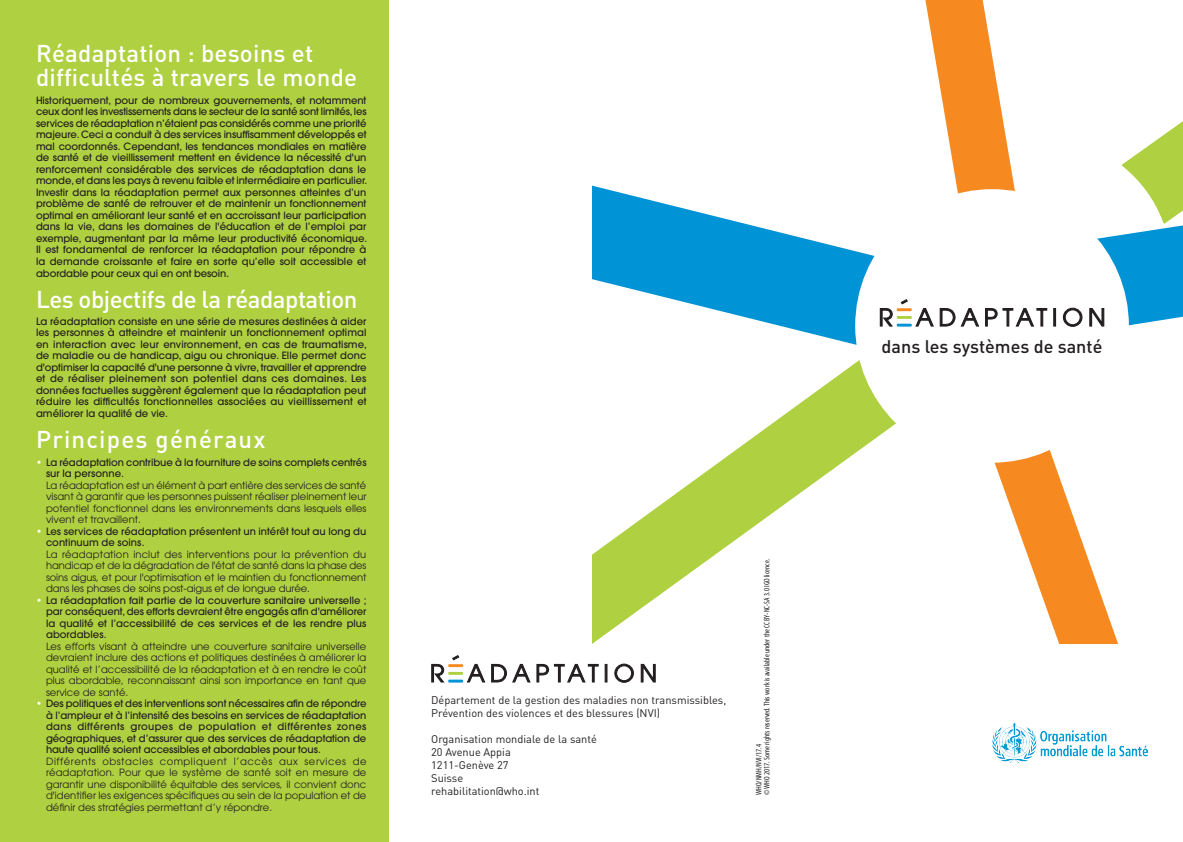
<style>
.page{position:relative;width:1183px;height:842px;background:#fff}
.page>*{position:absolute;margin:0;border:0;box-sizing:border-box;transform-origin:0 0}
.t1{font:500 24px/24px "DIN";letter-spacing:.01em;color:#fff}
.t2{font:500 24px "DIN";letter-spacing:-.02em;color:#fff}
.t3{font:500 24px "DIN";letter-spacing:.05em;color:#fff}
.t4{font:500 18px "DIN";color:#231f20}
.t5{font:11px "DIN";color:#231f20}
.Body_text{font:500 10px/11.5px "Avant Garde";color:#231f20;text-align:justify}
.Body_text-2{font:10px/11.5px "Avant Garde";color:#231f20;text-align:justify}
.References{font:condensed 8px "Myriad Pro";color:#231f20}
.s1{color:#fff}
</style>
<div class="page">
<div style="left:0;top:0;width:388px;height:842px;background:#afd141"></div>
<svg style="left:592px;top:360px;width:304px;height:284px"></svg>
<svg style="left:592px;top:185px;width:282px;height:160px;fill:#0093d5"></svg>
<svg style="left:994px;top:450px;width:124px;height:194px"></svg>
<div style="left:855px;top:189px;width:273px;height:274px;background:#fff;border-radius:50%"></div>
<img style="left:992px;top:724px;width:154px;height:39px">
<svg style="left:879px;top:0;width:303px;height:327px"></svg>
<svg style="left:431px;top:655px;width:225px;height:28px"></svg>
<p class="t1" style="left:36px;top:41px;width:322px">Réadaptation : besoins et difficultés à travers le monde</p>
<p class="Body_text" style="left:36px;top:94px;width:332px">Historiquement, pour de nombreux gouvernements, et notamment ceux dont les investissements dans le secteur de la santé sont limités, les services de réadaptation n’étaient pas considérés comme une priorité majeure. Ceci a conduit à des services insuffisamment développés et mal coordonnés. Cependant, les tendances mondiales en matière de santé et de vieillissement mettent en évidence la nécessité d'un renforcement considérable des services de réadaptation dans le monde, et dans les pays à revenu faible et intermédiaire en particulier.<br>Investir dans la réadaptation permet aux personnes atteintes d’un problème de santé de retrouver et de maintenir un fonctionnement optimal en améliorant leur santé et en accroissant leur participation dans la vie, dans les domaines de l'éducation et de l’emploi par exemple, augmentant par la même leur productivité économique.<br>Il est fondamental de renforcer la réadaptation pour répondre à la demande croissante et faire en sorte qu’elle soit accessible et abordable pour ceux qui en ont besoin.</p>
<p class="t2" style="left:36px;top:284px;width:323px">Les objectifs de la réadaptation</p>
<p class="Body_text" style="left:36px;top:315px;width:332px">La réadaptation consiste en une série de mesures destinées à aider les personnes à atteindre et maintenir un fonctionnement optimal en interaction avec leur environnement, en cas de traumatisme, de maladie ou de handicap, aigu ou chronique. Elle permet donc d'optimiser la capacité d'une personne à vivre, travailler et apprendre et de réaliser pleinement son potentiel dans ces domaines. Les données factuelles suggèrent également que la réadaptation peut réduire les difficultés fonctionnelles associées au vieillissement et améliorer la qualité de vie.</p>
<p class="t3" style="left:36px;top:424px;width:231px">Principes généraux</p>
<p class="Body_text" style="left:46px;top:456px;width:322px;text-indent:-10px"><span class="s1">•</span> La réadaptation contribue à la fourniture de soins complets centrés sur la personne.</p>
<p class="Body_text-2" style="left:46px;top:479px;width:322px">La réadaptation est un élément à part entière des services de santé visant à garantir que les personnes puissent réaliser pleinement leur potentiel fonctionnel dans les environnements dans lesquels elles vivent et travaillent.</p>
<p class="Body_text" style="left:46px;top:525px;width:322px;text-indent:-10px"><span class="s1">•</span> Les services de réadaptation présentent un intérêt tout au long du continuum de soins.</p>
<p class="Body_text-2" style="left:46px;top:548px;width:322px">La réadaptation inclut des interventions pour la prévention du handicap et de la dégradation de l'état de santé dans la phase des soins aigus, et pour l'optimisation et le maintien du fonctionnement dans les phases de soins post-aigus et de longue durée.</p>
<p class="Body_text" style="left:46px;top:594px;width:322px;text-indent:-10px"><span class="s1">•</span> La réadaptation fait partie de la couverture sanitaire universelle ; par conséquent, des efforts devraient être engagés afin d'améliorer la qualité et l’accessibilité de ces services et de les rendre plus abordables.</p>
<p class="Body_text-2" style="left:46px;top:640px;width:322px">Les efforts visant à atteindre une couverture sanitaire universelle devraient inclure des actions et politiques destinées à améliorer la qualité et l’accessibilité de la réadaptation et à en rendre le coût plus abordable, reconnaissant ainsi son importance en tant que service de santé.</p>
<p class="Body_text" style="left:46px;top:698px;width:322px;text-indent:-10px"><span class="s1">•</span> Des politiques et des interventions sont nécessaires afin de répondre à l’ampleur et à l’intensité des besoins en services de réadaptation dans différents groupes de population et différentes zones géographiques, et d’assurer que des services de réadaptation de haute qualité soient accessibles et abordables pour tous.</p>
<p class="Body_text-2" style="left:46px;top:755px;width:322px">Différents obstacles compliquent l’accès aux services de réadaptation. Pour que le système de santé soit en mesure de garantir une disponibilité équitable des services, il convient donc d'identifier les exigences spécifiques au sein de la population et de définir des stratégies permettant d’y répondre.</p>
<p class="t5" style="left:431px;top:693px;width:296px">Département de la gestion des maladies non transmissibles,</p>
<p class="t5" style="left:431px;top:706px;width:230px">Prévention des violences et des blessures (NVI)</p>
<p class="t5" style="left:431px;top:732px;width:167px">Organisation mondiale de la santé</p>
<p class="t5" style="left:431px;top:745px;width:81px">20 Avenue Appia</p>
<p class="t5" style="left:431px;top:758px;width:79px">1211-Genève 27</p>
<p class="t5" style="left:431px;top:771px;width:33px">Suisse</p>
<p class="t5" style="left:431px;top:784px;width:110px">rehabilitation@who.int</p>
<p class="References" style="left:761px;top:795px;width:238px;rotate:-90deg">© WHO 2017. Some rights reserved. This work is available under the CC BY-NC-SA 3.0 IGO licence.</p>
<p class="References" style="left:753px;top:795px;width:52px;rotate:-90deg">WHO/NMH/NVI/17.4</p>
<p class="t4" style="left:881px;top:335px;width:222px">dans les systèmes de santé</p>
</div>
